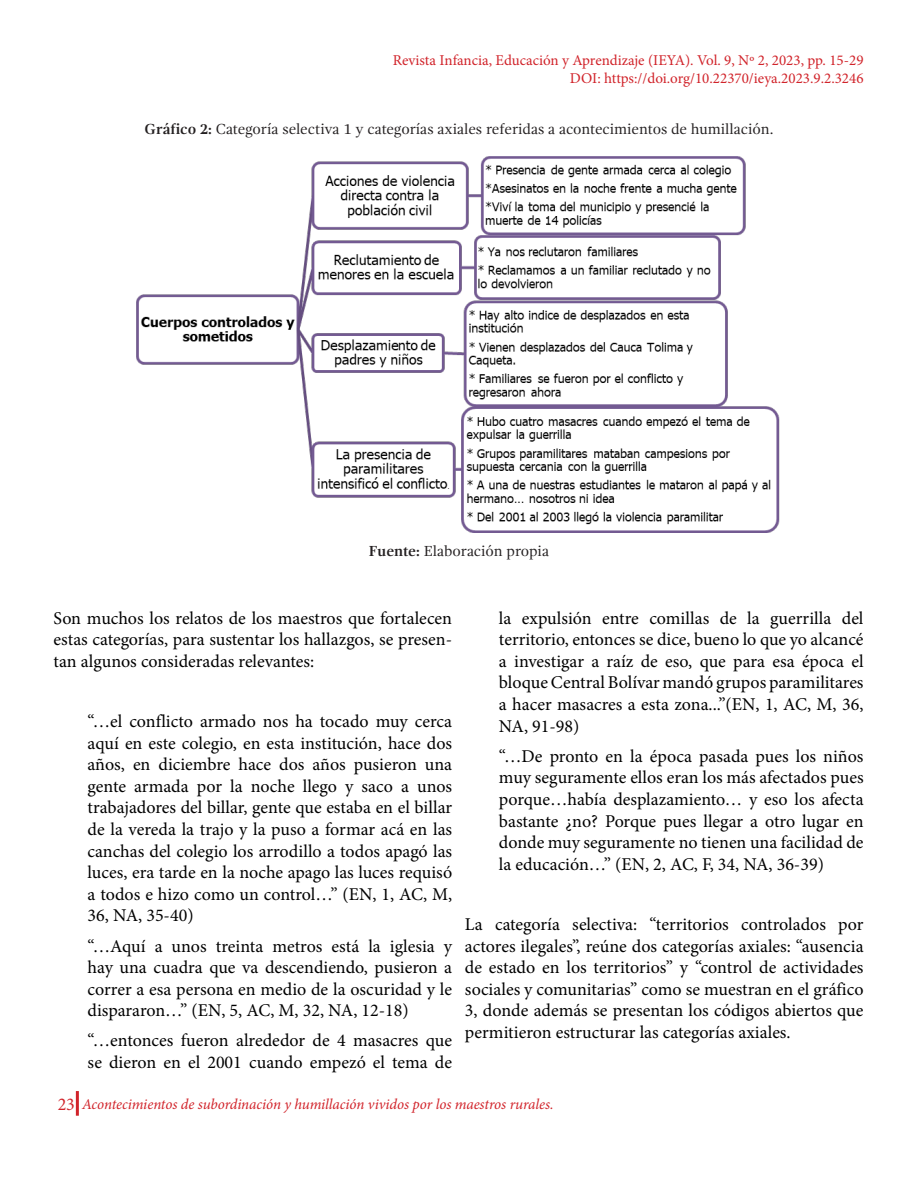
<style>
.page{position:relative;width:918px;height:1188px;background:#fff}
.page>*{position:absolute;margin:0;border:0;box-sizing:border-box;transform-origin:0 0}
.columnas{font:18px/21.6px "Minion Pro";color:#000;text-align:justify}
.pie_de_página{font:18px "Minion Pro";color:#d1232a}
.Encabezado{font:15px "Minion Pro";color:#d1232a}
.titulos_tablas{font:15px "Gandhi Serif";letter-spacing:-.005em;color:#231f20}
.pie_de_página-2{font:italic 15px "Minion Pro";letter-spacing:-.005em;color:#d1232a}
.s1{font-weight:700}
</style>
<div class="page">
<hr style="left:76px;top:1091px;width:3px;height:25px;background:#d1232a">
<img style="left:136px;top:156px;width:644px;height:377px">
<p class="Encabezado" style="left:393px;top:50px;width:472px">Revista Infancia, Educación y Aprendizaje (IEYA). Vol. 9, Nº 2, 2023, pp. 15-29</p>
<p class="Encabezado" style="left:570px;top:68px;width:295px">DOI: https://doi.org/10.22370/ieya.2023.9.2.3246</p>
<p class="titulos_tablas" style="left:145px;top:120px;width:630px"><span class="s1">Gráfico 2:</span> Categoría selectiva 1 y categorías axiales referidas a acontecimientos de humillación.</p>
<p class="titulos_tablas" style="left:369px;top:543px;width:182px"><span class="s1">Fuente:</span> Elaboración propia</p>
<p class="columnas" style="left:54px;top:607px;width:400px">Son muchos los relatos de los maestros que fortalecen estas categorías, para sustentar los hallazgos, se presen&shy;tan algunos consideradas relevantes:</p>
<p class="columnas" style="left:88px;top:711px;width:366px">“…el conflicto armado nos ha tocado muy cerca aquí en este colegio, en esta institución, hace dos años, en diciembre hace dos años pusieron una gente armada por la noche llego y saco a unos trabajadores del billar, gente que estaba en el billar de la vereda la trajo y la puso a formar acá en las canchas del colegio los arrodillo a todos apagó las luces, era tarde en la noche apago las luces requisó a todos e hizo como un control…” (EN, 1, AC, M, 36, NA, 35-40)</p>
<p class="columnas" style="left:88px;top:935px;width:366px">“…Aquí a unos treinta metros está la iglesia y hay una cuadra que va descendiendo, pusieron a correr a esa persona en medio de la oscuridad y le dispararon…” (EN, 5, AC, M, 32, NA, 12-18)</p>
<p class="columnas" style="left:88px;top:1030px;width:366px">“…entonces fueron alrededor de 4 masacres que se dieron en el 2001 cuando empezó el tema de</p>
<p class="columnas" style="left:499px;top:607px;width:366px">la expulsión entre comillas de la guerrilla del territorio, entonces se dice, bueno lo que yo alcancé a investigar a raíz de eso, que para esa época el bloque Central Bolívar mandó grupos paramilitares a hacer masacres a esta zona...”(EN, 1, AC, M, 36, NA, 91-98)</p>
<p class="columnas" style="left:499px;top:745px;width:366px">“…De pronto en la época pasada pues los niños muy seguramente ellos eran los más afectados pues porque…había desplazamiento… y eso los afecta bastante ¿no? Porque pues llegar a otro lugar en donde muy seguramente no tienen una facilidad de la educación…” (EN, 2, AC, F, 34, NA, 36-39)</p>
<p class="columnas" style="left:465px;top:914px;width:400px">La categoría selectiva: “territorios controlados por actores ilegales”, reúne dos categorías axiales: “ausencia de estado en los territorios” y “control de actividades sociales y comunitarias” como se muestran en el gráfico 3, donde además se presentan los códigos abiertos que permitieron estructurar las categorías axiales.</p>
<p class="pie_de_página" style="left:58px;top:1092px;width:19px">23</p>
<p class="pie_de_página-2" style="left:82px;top:1094px;width:473px">Acontecimientos de subordinación y humillación vividos por los maestros rurales.</p>
</div>
